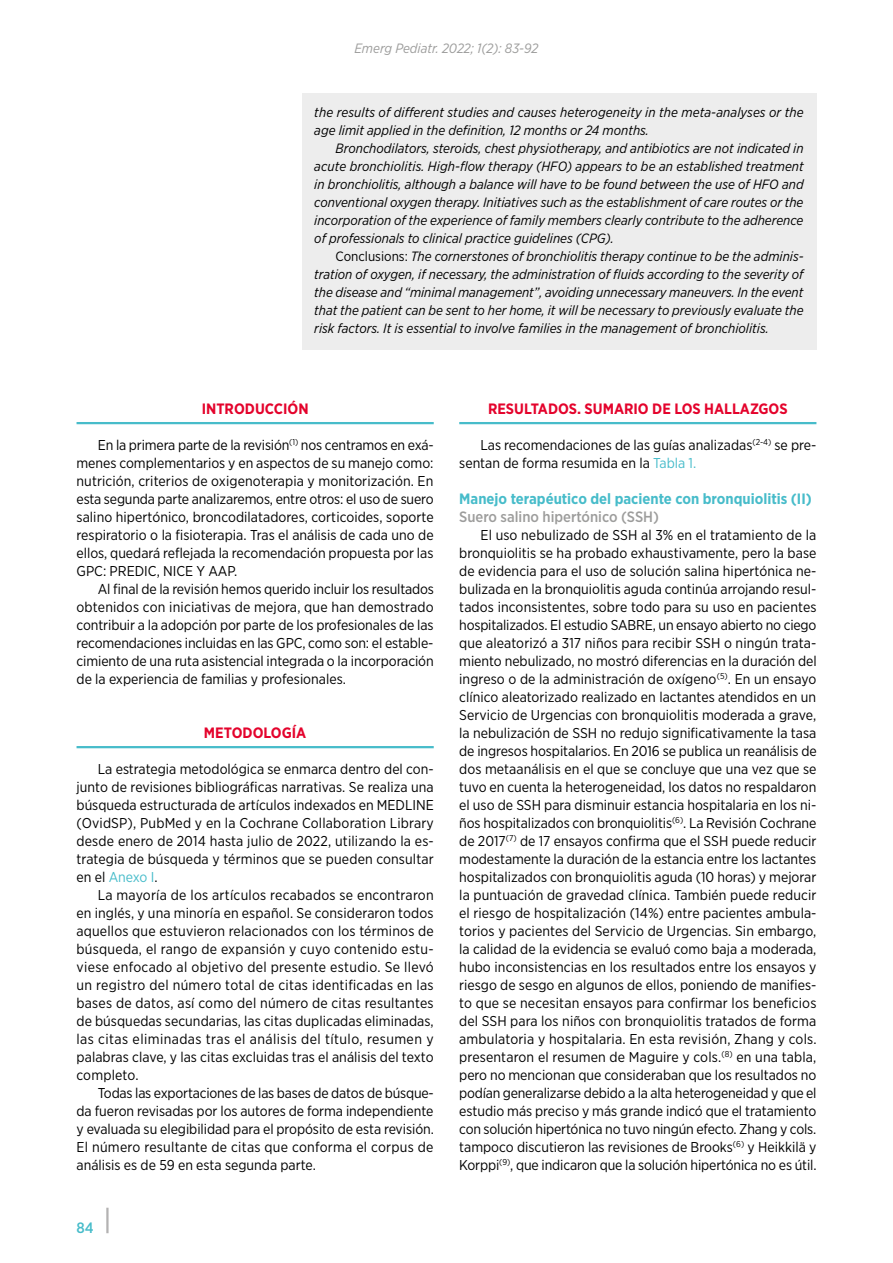
<style>
.page{position:relative;width:893px;height:1263px;background:#fff}
.page>*{position:absolute;margin:0;border:0;box-sizing:border-box;transform-origin:0 0}
.t1{font:700 15px "Gotham Narrow";color:#e4032c}
.t2{font:700 15px "Gotham Narrow";color:#47bcca}
.t3{font:500 15px "Gotham Narrow";color:#9d9d9c}
.t4{font:500 15px "Gotham Narrow";color:#47bcca}
.t5{font:14.25px/18px "Gotham Narrow";color:#000;text-align:justify}
.t6{font:italic 13.5px/18px "Gotham Narrow";color:#000;text-align:justify}
.t7{font:italic 13.5px "Gotham Narrow";color:#9d9d9c}
.s1{font-style:normal}
.s2{color:#47bcca}
</style>
<div class="page">
<hr style="left:106px;top:1208px;width:3px;height:25px;background:#b3b2b2">
<hr style="left:77px;top:422px;width:357px;height:2px;background:#47bcca">
<hr style="left:77px;top:746px;width:357px;height:2px;background:#47bcca">
<hr style="left:459px;top:422px;width:357px;height:2px;background:#47bcca">
<div style="left:302px;top:94px;width:514px;height:256px;background:#ededed"></div>
<p class="t7" style="left:354px;top:40px;width:186px">Emerg Pediatr. 2022; 1(2): 83-92</p>
<p class="t6" style="left:314px;top:103px;width:491px">the results of different studies and causes heterogeneity in the meta-analyses or the age limit applied in the definition, 12 months or 24 months.</p>
<p class="t6" style="left:314px;top:139px;width:491px;text-indent:21px">Bronchodilators, steroids, chest physiotherapy, and antibiotics are not indicated in acute bronchiolitis. High-flow therapy (HFO) appears to be an established treatment in bronchiolitis, although a balance will have to be found between the use of HFO and conventional oxygen therapy. Initiatives such as the establishment of care routes or the incorporation of the experience of family members clearly contribute to the adherence of professionals to clinical practice guidelines (CPG).</p>
<p class="t6" style="left:314px;top:247px;width:491px;text-indent:21px"><span class="s1">Conclusions:</span> The cornerstones of bronchiolitis therapy continue to be the adminis&shy;tration of oxygen, if necessary, the administration of fluids according to the severity of the disease and “minimal management”, avoiding unnecessary maneuvers. In the event that the patient can be sent to her home, it will be necessary to previously evaluate the risk factors. It is essential to involve families in the management of bronchiolitis.</p>
<p class="t1" style="left:202px;top:399px;width:108px">INTRODUCCIÓN</p>
<p class="t5" style="left:77px;top:436px;width:359px;text-indent:21px">En la primera parte de la revisión<sup>(1)</sup> nos centramos en exá&shy;menes complementarios y en aspectos de su manejo como: nutrición, criterios de oxigenoterapia y monitorización. En esta segunda parte analizaremos, entre otros: el uso de suero salino hipertónico, broncodilatadores, corticoides, soporte respiratorio o la fisioterapia. Tras el análisis de cada uno de ellos, quedará reflejada la recomendación propuesta por las GPC: PREDIC, NICE Y AAP.</p>
<p class="t5" style="left:77px;top:580px;width:359px;text-indent:21px">Al final de la revisión hemos querido incluir los resultados obtenidos con iniciativas de mejora, que han demostrado contribuir a la adopción por parte de los profesionales de las recomendaciones incluidas en las GPC, como son: el estable&shy;cimiento de una ruta asistencial integrada o la incorporación de la experiencia de familias y profesionales.</p>
<p class="t1" style="left:204px;top:723px;width:104px">METODOLOGÍA</p>
<p class="t5" style="left:77px;top:760px;width:359px;text-indent:21px">La estrategia metodológica se enmarca dentro del con&shy;junto de revisiones bibliográficas narrativas. Se realiza una búsqueda estructurada de artículos indexados en MEDLINE (OvidSP), PubMed y en la Cochrane Collaboration Library desde enero de 2014 hasta julio de 2022, utilizando la es&shy;trategia de búsqueda y términos que se pueden consultar en el <span class="s2">Anexo I</span>.</p>
<p class="t5" style="left:77px;top:886px;width:359px;text-indent:21px">La mayoría de los artículos recabados se encontraron en inglés, y una minoría en español. Se consideraron todos aquellos que estuvieron relacionados con los términos de búsqueda, el rango de expansión y cuyo contenido estu&shy;viese enfocado al objetivo del presente estudio. Se llevó un registro del número total de citas identificadas en las bases de datos, así como del número de citas resultantes de búsquedas secundarias, las citas duplicadas eliminadas, las citas eliminadas tras el análisis del título, resumen y palabras clave, y las citas excluidas tras el análisis del texto completo.</p>
<p class="t5" style="left:77px;top:1084px;width:359px;text-indent:21px">Todas las exportaciones de las bases de datos de búsque&shy;da fueron revisadas por los autores de forma independiente y evaluada su elegibilidad para el propósito de esta revisión.<br>El número resultante de citas que conforma el corpus de análisis es de 59 en esta segunda parte.</p>
<p class="t4" style="left:77px;top:1218px;width:19px">84</p>
<p class="t1" style="left:488px;top:399px;width:301px">RESULTADOS. SUMARIO DE LOS HALLAZGOS</p>
<p class="t5" style="left:459px;top:436px;width:359px;text-indent:21px">Las recomendaciones de las guías analizadas<sup>(2-4)</sup> se pre&shy;sentan de forma resumida en la <span class="s2">Tabla 1.</span></p>
<p class="t2" style="left:459px;top:489px;width:354px">Manejo terapéutico del paciente con bronquiolitis (II)</p>
<p class="t3" style="left:459px;top:508px;width:201px">Suero salino hipertónico (SSH)</p>
<p class="t5" style="left:459px;top:526px;width:359px;text-indent:21px">El uso nebulizado de SSH al 3% en el tratamiento de la bronquiolitis se ha probado exhaustivamente, pero la base de evidencia para el uso de solución salina hipertónica ne&shy;bulizada en la bronquiolitis aguda continúa arrojando resul&shy;tados inconsistentes, sobre todo para su uso en pacientes hospitalizados. El estudio SABRE, un ensayo abierto no ciego que aleatorizó a 317 niños para recibir SSH o ningún trata&shy;miento nebulizado, no mostró diferencias en la duración del ingreso o de la administración de oxígeno<sup>(5)</sup>. En un ensayo clínico aleatorizado realizado en lactantes atendidos en un Servicio de Urgencias con bronquiolitis moderada a grave, la nebulización de SSH no redujo significativamente la tasa de ingresos hospitalarios. En 2016 se publica un reanálisis de dos metaanálisis en el que se concluye que una vez que se tuvo en cuenta la heterogeneidad, los datos no respaldaron el uso de SSH para disminuir estancia hospitalaria en los ni&shy;ños hospitalizados con bronquiolitis<sup>(6)</sup>. La Revisión Cochrane de 2017<sup>(7)</sup> de 17 ensayos confirma que el SSH puede reducir modestamente la duración de la estancia entre los lactantes hospitalizados con bronquiolitis aguda (10 horas) y mejorar la puntuación de gravedad clínica. También puede reducir el riesgo de hospitalización (14%) entre pacientes ambula&shy;torios y pacientes del Servicio de Urgencias. Sin embargo, la calidad de la evidencia se evaluó como baja a moderada, hubo inconsistencias en los resultados entre los ensayos y riesgo de sesgo en algunos de ellos, poniendo de manifies&shy;to que se necesitan ensayos para confirmar los beneficios del SSH para los niños con bronquiolitis tratados de forma ambulatoria y hospitalaria. En esta revisión, Zhang y cols. presentaron el resumen de Maguire y cols.<sup>(8)</sup> en una tabla, pero no mencionan que consideraban que los resultados no podían generalizarse debido a la alta heterogeneidad y que el estudio más preciso y más grande indicó que el tratamiento con solución hipertónica no tuvo ningún efecto. Zhang y cols. tampoco discutieron las revisiones de Brooks<sup>(6)</sup> y Heikkilä y Korppi<sup>(9)</sup>, que indicaron que la solución hipertónica no es útil.</p>
</div>
